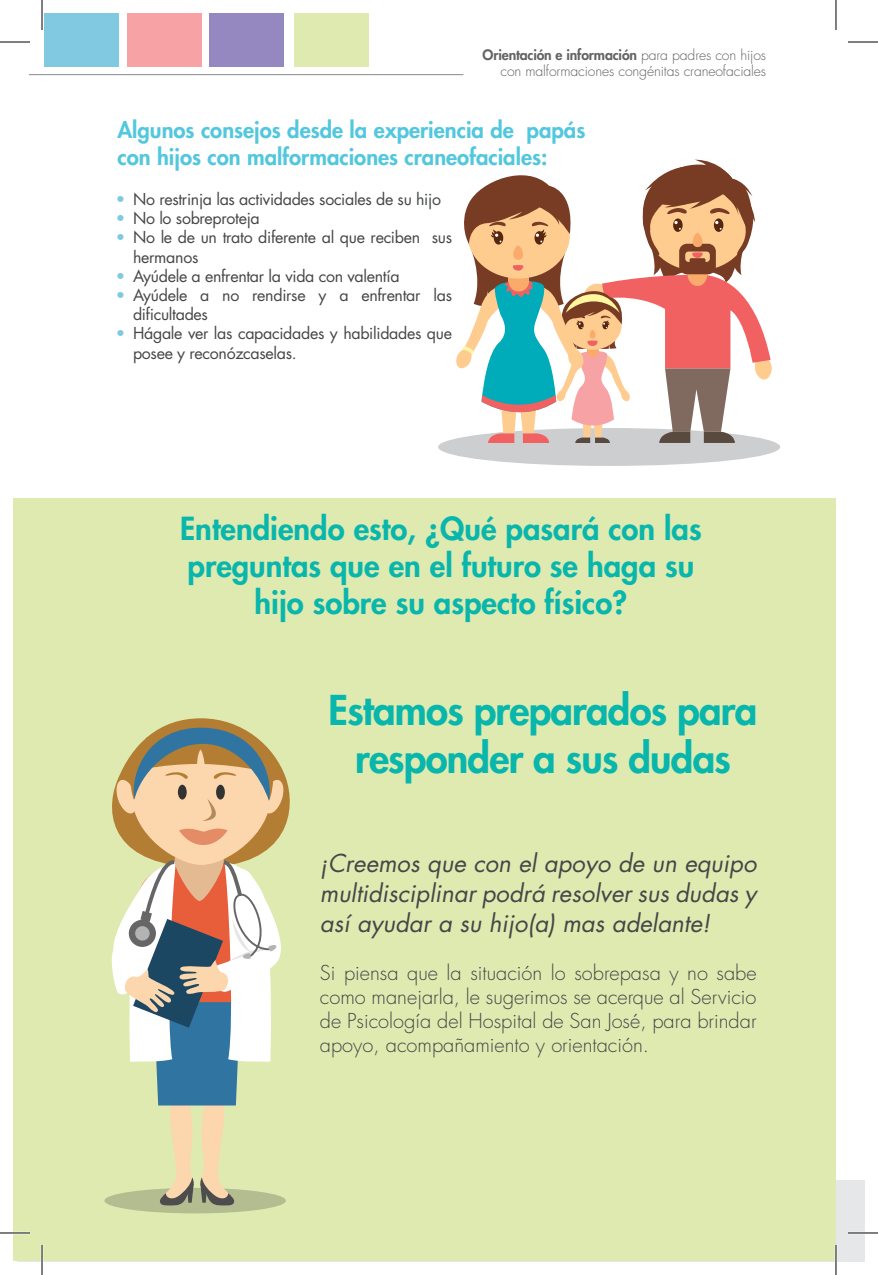
<style>
.page{position:relative;width:878px;height:1275px;background:#fff}
.page>*{position:absolute;margin:0;border:0;box-sizing:border-box;transform-origin:0 0}
.t1{font:800 40px/48px "Futura Std";letter-spacing:-.02em;color:#09b6ac;text-align:center}
.t2{font:800 31px/37.2px "Futura Std";color:#09b6ac}
.t3{font:italic 24px/30px "Futura Std";color:#454647;text-align:justify}
.t4{font:800 22px/26.4px "Futura Std";color:#52c7dd}
.t5{font:300 20px/24px "Futura Std";color:#454647;text-align:justify}
.t6{font:16px/19.2px "Futura Std";letter-spacing:-.02em;color:#454647}
.t7{font:16px "Futura Std";color:#80c9e1}
.t8{font:300 14px/16.8px "Futura Std";letter-spacing:-.01em;color:#636366;text-align:right}
.s1{font-weight:800}
</style>
<div class="page">
<div style="left:210px;top:14px;width:74px;height:52px;background:#9588c0"></div>
<div style="left:294px;top:14px;width:75px;height:52px;background:#dfeab1"></div>
<div style="left:127px;top:14px;width:75px;height:52px;background:#f7a3a5"></div>
<div style="left:44px;top:14px;width:75px;height:52px;background:#80c9e1"></div>
<hr style="left:29px;top:74px;width:434px;height:1px;background:#87898c">
<div style="left:17px;top:1179px;width:847px;height:82px;background:#e6e7e9"></div>
<div style="left:14px;top:498px;width:822px;height:763px;background:#dfeab1"></div>
<div style="left:438px;top:428px;width:342px;height:38px;background:#cdced0;border-radius:50%"></div>
<div style="left:104px;top:1187px;width:182px;height:26px;background:#b3bd90;border-radius:50%"></div>
<svg style="left:455px;top:159px;width:319px;height:284px"></svg>
<svg style="left:104px;top:718px;width:186px;height:488px"></svg>
<hr style="left:0;top:1231px;width:30px;height:3px;background:#fff">
<hr style="left:848px;top:1231px;width:30px;height:3px;background:#fff">
<hr style="left:41px;top:1245px;width:2px;height:30px;background:#fff">
<hr style="left:834px;top:1245px;width:3px;height:30px;background:#fff">
<hr style="left:0;top:42px;width:30px;height:1px;background:#000">
<hr style="left:848px;top:42px;width:30px;height:1px;background:#000">
<hr style="left:0;top:1232px;width:30px;height:1px;background:#000">
<hr style="left:848px;top:1232px;width:30px;height:1px;background:#000">
<hr style="left:42px;top:0;width:1px;height:30px;background:#000">
<hr style="left:42px;top:1245px;width:1px;height:30px;background:#000">
<hr style="left:835px;top:0;width:1px;height:30px;background:#000">
<hr style="left:835px;top:1245px;width:1px;height:30px;background:#000">
<p class="t8" style="left:482px;top:46px;width:285px"><span class="s1">Orientación e información</span> para padres con hijos con malformaciones congénitas craneofaciales</p>
<p class="t4" style="left:117px;top:117px;width:469px">Algunos consejos desde la experiencia de papás con hijos con malformaciones craneofaciales:</p>
<p class="t7" style="left:116px;top:189px;width:11px">•</p>
<p class="t7" style="left:116px;top:208px;width:11px">•</p>
<p class="t7" style="left:116px;top:227px;width:11px">•</p>
<p class="t7" style="left:116px;top:266px;width:11px">•</p>
<p class="t7" style="left:116px;top:285px;width:11px">•</p>
<p class="t7" style="left:116px;top:323px;width:11px">•</p>
<p class="t6" style="left:133px;top:190px;width:309px">No restrinja las actividades sociales de su hijo</p>
<p class="t6" style="left:133px;top:209px;width:128px">No lo sobreproteja</p>
<p class="t6" style="left:133px;top:228px;width:320px">No le de un trato diferente al que reciben sus hermanos</p>
<p class="t6" style="left:133px;top:266px;width:268px">Ayúdele a enfrentar la vida con valentía</p>
<p class="t6" style="left:133px;top:286px;width:320px">Ayúdele a no rendirse y a enfrentar las dificultades</p>
<p class="t6" style="left:133px;top:324px;width:320px">Hágale ver las capacidades y habilidades que posee y reconózcaselas.</p>
<p class="t2" style="left:180px;top:509px;width:523px">Entendiendo esto, ¿Qué pasará con las preguntas que en el futuro se haga su</p>
<p class="t2" style="left:254px;top:584px;width:374px">hijo sobre su aspecto físico?</p>
<p class="t1" style="left:329px;top:686px;width:430px">Estamos preparados para responder a sus dudas</p>
<p class="t3" style="left:320px;top:848px;width:438px">¡Creemos que con el apoyo de un equipo multidisciplinar podrá resolver sus dudas y así ayudar a su hijo(a) mas adelante!</p>
<p class="t5" style="left:320px;top:961px;width:438px">Si piensa que la situación lo sobrepasa y no sabe como manejarla, le sugerimos se acerque al Servicio de Psicología del Hospital de San José, para brindar apoyo, acompañamiento y orientación.</p>
</div>
